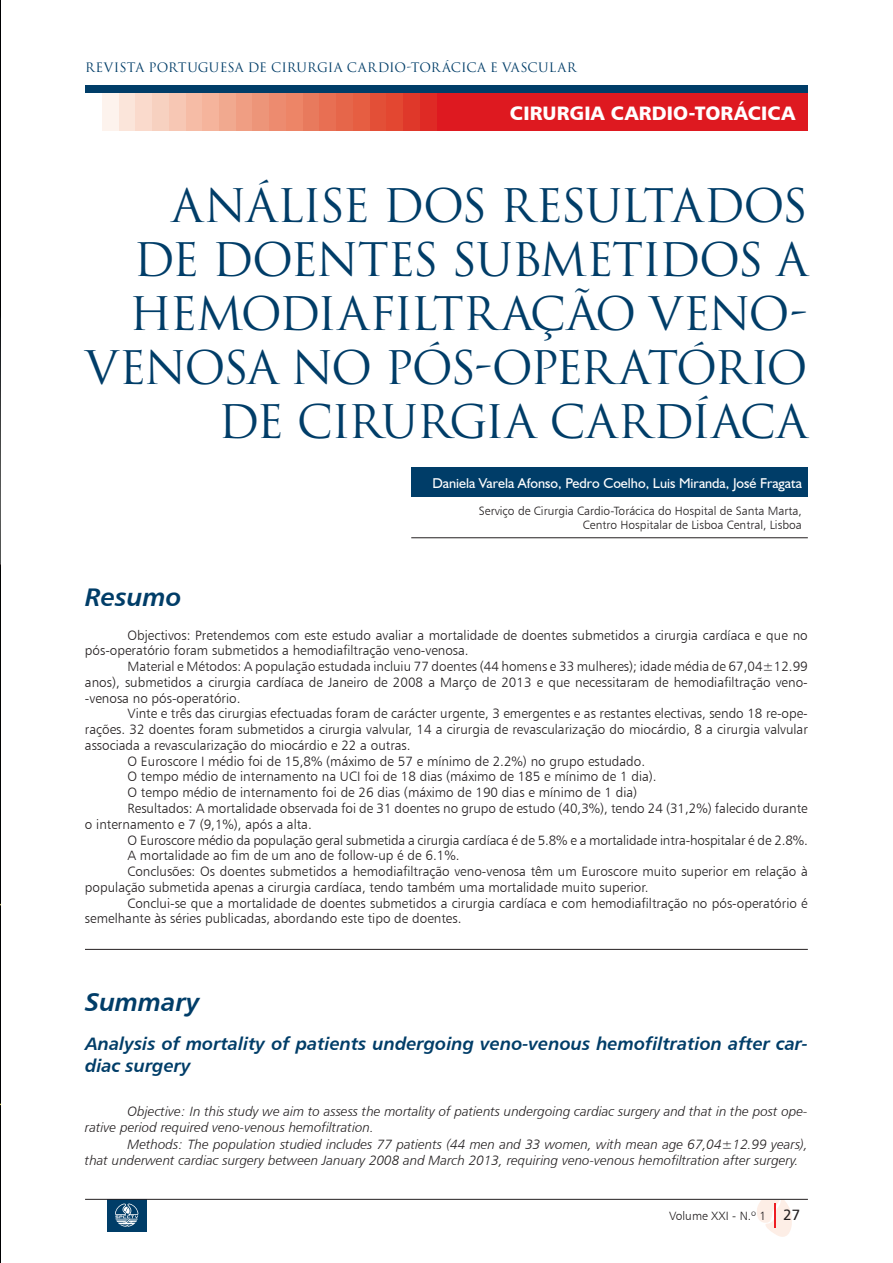
<style>
.page{position:relative;width:893px;height:1263px;background:#fff}
.page>*{position:absolute;margin:0;border:0;box-sizing:border-box;transform-origin:0 0}
.t1{font:45px/54px "Trajax";letter-spacing:-.04em;color:#003d68;text-align:right}
.t2{font:25.5px "Humanist 777 BT Bold Italic B";color:#003d68}
.t3{font:19.5px "Humanist 777 BT Black B";letter-spacing:.005em;color:#fff}
.t4{font:18px/21.6px "Humanist 777 BT Bold Italic B";color:#003d68}
.t5{font:14.25px "Humanist 521 BT";color:#fff}
.t6{font:13.5px/15.8px "Humanist 777 BT Light B";color:#231f20}
.t7{font:13.5px/16.5px "Humanist 777 BT Light Italic B";color:#231f20}
.t8{font:12.75px "Trajax";letter-spacing:.01em;color:#003d68}
.t9{font:12px/14.4px "Humanist 777 BT Light B";color:#231f20;text-align:right}
.s1{font-family:"Humanist 777 BT Roman B";font-size:15px}
</style>
<div class="page">
<svg style="left:757px;top:1200px;width:35px;height:37px"></svg>
<div style="left:107px;top:1199px;width:40px;height:33px;background:#003d68"></div>
<svg style="left:115px;top:1203px;width:23px;height:24px"></svg>
<hr style="left:85px;top:1199px;width:723px;height:1px;background:#231f20">
<div style="left:85px;top:85px;width:723px;height:9px;background:#003d68"></div>
<div style="left:436px;top:94px;width:372px;height:37px;background:#de1920"></div>
<div style="left:420px;top:94px;width:16px;height:37px;background:#df2a25"></div>
<div style="left:403px;top:94px;width:17px;height:37px;background:#df382a"></div>
<div style="left:386px;top:94px;width:17px;height:37px;background:#e34731"></div>
<div style="left:369px;top:94px;width:17px;height:37px;background:#e34f37"></div>
<div style="left:353px;top:94px;width:16px;height:37px;background:#e65e42"></div>
<div style="left:336px;top:94px;width:17px;height:37px;background:#e6664a"></div>
<div style="left:319px;top:94px;width:17px;height:37px;background:#e86f53"></div>
<div style="left:303px;top:94px;width:16px;height:37px;background:#e87a5d"></div>
<div style="left:286px;top:94px;width:17px;height:37px;background:#ed8567"></div>
<div style="left:269px;top:94px;width:17px;height:37px;background:#ed8b6f"></div>
<div style="left:252px;top:94px;width:17px;height:37px;background:#ed9579"></div>
<div style="left:236px;top:94px;width:16px;height:37px;background:#f09e83"></div>
<div style="left:219px;top:94px;width:17px;height:37px;background:#f1a98f"></div>
<div style="left:202px;top:94px;width:17px;height:37px;background:#f5b49c"></div>
<div style="left:185px;top:94px;width:17px;height:37px;background:#f6bca6"></div>
<div style="left:169px;top:94px;width:16px;height:37px;background:#f7c7b4"></div>
<div style="left:152px;top:94px;width:17px;height:37px;background:#f7d1c0"></div>
<div style="left:135px;top:94px;width:17px;height:37px;background:#fadacc"></div>
<div style="left:118px;top:94px;width:17px;height:37px;background:#fbe5da"></div>
<div style="left:102px;top:94px;width:16px;height:37px;background:#fdf3ed"></div>
<hr style="left:85px;top:949px;width:723px;height:1px;background:#231f20">
<div style="left:411px;top:467px;width:397px;height:30px;background:#003d68"></div>
<hr style="left:411px;top:537px;width:397px;height:1px;background:#231f20">
<img style="left:0;top:1px;width:1px;height:1261px">
<p class="t8" style="left:85px;top:60px;width:493px">REVISTA PORTUGUESA DE CIRURGIA CARDIO-TORáCICA E VASCULAR</p>
<h3 class="t3" style="left:510px;top:100px;width:287px">CIRURGIA CARDIO-TORÁCICA</h3>
<h1 class="t1" style="left:85px;top:179px;width:724px">ANÁLISE DOS RESULTADOS<br>DE DOENTES SUBMETIDOS A<br>HEMODIAFILTRAÇÃO VENO-<br>VENOSA NO PÓS-OPERATÓRIO<br>DE CIRURGIA CARDÍACA</h1>
<p class="t5" style="left:432px;top:474px;width:371px">Daniela Varela Afonso, Pedro Coelho, Luis Miranda, José Fragata</p>
<p class="t9" style="left:479px;top:503px;width:324px">Serviço de Cirurgia Cardio-Torácica do Hospital de Santa Marta,<br>Centro Hospitalar de Lisboa Central, Lisboa</p>
<h2 class="t2" style="left:85px;top:581px;width:98px">Resumo</h2>
<p class="t6" style="left:85px;top:627px;width:724px;text-indent:43px">Objectivos: Pretendemos com este estudo avaliar a mortalidade de doentes submetidos a cirurgia cardíaca e que no pós-operatório foram submetidos a hemodiafiltração veno-venosa.</p>
<p class="t6" style="left:85px;top:658px;width:724px;text-align:justify;text-indent:43px">Material e Métodos: A população estudada incluiu 77 doentes (44 homens e 33 mulheres); idade média de 67,04±12.99 anos), submetidos a cirurgia cardíaca de Janeiro de 2008 a Março de 2013 e que necessitaram de hemodiafiltração veno--venosa no pós-operatório.</p>
<p class="t6" style="left:128px;top:706px;width:682px">Vinte e três das cirurgias efectuadas foram de carácter urgente, 3 emergentes e as restantes electivas, sendo 18 re-ope-</p>
<p class="t6" style="left:85px;top:721px;width:724px">rações. 32 doentes foram submetidos a cirurgia valvular, 14 a cirurgia de revascularização do miocárdio, 8 a cirurgia valvular</p>
<p class="t6" style="left:85px;top:737px;width:327px">associada a revascularização do miocárdio e 22 a outras.</p>
<p class="t6" style="left:128px;top:753px;width:519px">O Euroscore I médio foi de 15,8% (máximo de 57 e mínimo de 2.2%) no grupo estudado.</p>
<p class="t6" style="left:128px;top:769px;width:531px">O tempo médio de internamento na UCI foi de 18 dias (máximo de 185 e mínimo de 1 dia).</p>
<p class="t6" style="left:128px;top:784px;width:511px">O tempo médio de internamento foi de 26 dias (máximo de 190 dias e mínimo de 1 dia)</p>
<p class="t6" style="left:128px;top:800px;width:682px">Resultados: A mortalidade observada foi de 31 doentes no grupo de estudo (40,3%), tendo 24 (31,2%) falecido durante</p>
<p class="t6" style="left:85px;top:816px;width:228px">o internamento e 7 (9,1%), após a alta.</p>
<p class="t6" style="left:128px;top:832px;width:682px">O Euroscore médio da população geral submetida a cirurgia cardíaca é de 5.8% e a mortalidade intra-hospitalar é de 2.8%.</p>
<p class="t6" style="left:128px;top:847px;width:333px">A mortalidade ao fim de um ano de follow-up é de 6.1%.</p>
<p class="t6" style="left:128px;top:863px;width:682px">Conclusões: Os doentes submetidos a hemodiafiltração veno-venosa têm um Euroscore muito superior em relação à</p>
<p class="t6" style="left:85px;top:879px;width:565px">população submetida apenas a cirurgia cardíaca, tendo também uma mortalidade muito superior.</p>
<p class="t6" style="left:128px;top:895px;width:682px">Conclui-se que a mortalidade de doentes submetidos a cirurgia cardíaca e com hemodiafiltração no pós-operatório é</p>
<p class="t6" style="left:85px;top:910px;width:378px">semelhante às séries publicadas, abordando este tipo de doentes.</p>
<h2 class="t2" style="left:85px;top:986px;width:116px">Summary</h2>
<h3 class="t4" style="left:85px;top:1033px;width:724px">Analysis of mortality of patients undergoing veno-venous hemofiltration after car&shy;diac surgery</h3>
<p class="t7" style="left:85px;top:1102px;width:724px;text-indent:43px">Objective: In this study we aim to assess the mortality of patients undergoing cardiac surgery and that in the post ope&shy;rative period required veno-venous hemofiltration.</p>
<p class="t7" style="left:85px;top:1135px;width:724px;text-indent:43px">Methods: The population studied includes 77 patients (44 men and 33 women, with mean age 67,04±12.99 years), that underwent cardiac surgery between January 2008 and March 2013, requiring veno-venous hemofiltration after surgery.</p>
<p class="t9" style="left:669px;top:1208px;width:133px">Volume XXI - N.º 1 <span class="s1">27</span></p>
</div>
